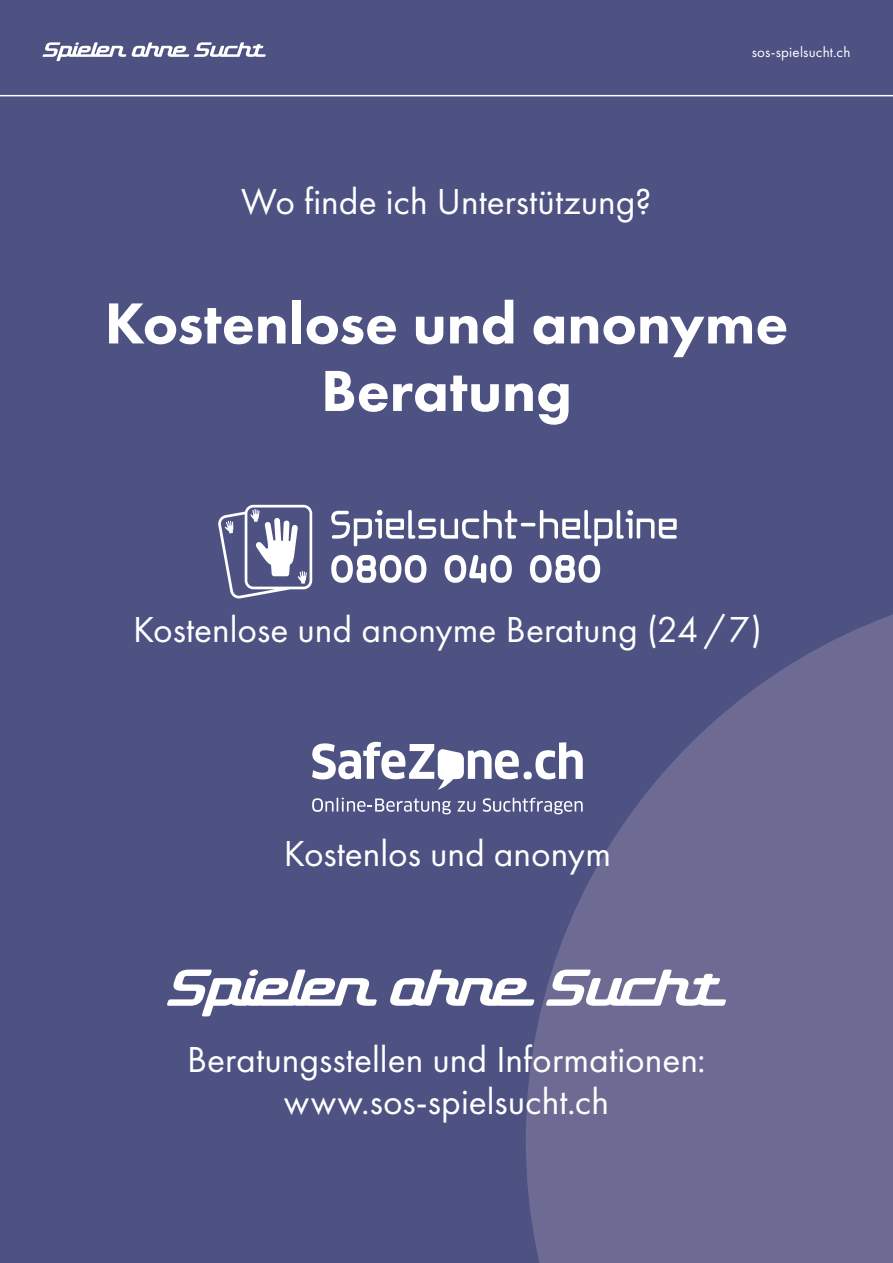
<style>
.page{position:relative;width:893px;height:1263px;background:#4d5283}
.page>*{position:absolute;margin:0;border:0;box-sizing:border-box;transform-origin:0 0}
.t1{font:800 60px/67.5px "Futura PT";color:#fff;text-align:center}
.t2{font:37.5px/42px "Futura PT";color:#fff;text-align:center}
.t3{font:15px "Futura PT";letter-spacing:.01em;color:#fff}
</style>
<div class="page">
<svg style="left:526px;top:615px;width:367px;height:648px;fill:#6d6b94"></svg>
<svg style="left:42px;top:42px;width:224px;height:19px"></svg>
<hr style="left:0;top:95px;width:893px;height:1px;background:#fff">
<svg style="left:167px;top:969px;width:210px;height:47px"></svg>
<svg style="left:390px;top:969px;width:145px;height:37px"></svg>
<svg style="left:546px;top:969px;width:180px;height:37px;background:#aeadc3"></svg>
<svg style="left:312px;top:798px;width:139px;height:16px"></svg>
<svg style="left:458px;top:801px;width:17px;height:11px"></svg>
<svg style="left:483px;top:798px;width:100px;height:16px"></svg>
<div style="left:524px;top:771px;width:8px;height:8px;background:#fff;border-radius:50%"></div>
<svg style="left:535px;top:742px;width:48px;height:37px"></svg>
<svg style="left:312px;top:742px;width:207px;height:48px"></svg>
<svg style="left:218px;top:505px;width:94px;height:94px"></svg>
<svg style="left:331px;top:510px;width:186px;height:36px"></svg>
<hr style="left:521px;top:523px;width:14px;height:3px;background:#fff;border-radius:2px">
<svg style="left:540px;top:510px;width:137px;height:36px"></svg>
<svg style="left:331px;top:555px;width:95px;height:28px"></svg>
<svg style="left:445px;top:555px;width:67px;height:28px"></svg>
<svg style="left:530px;top:555px;width:70px;height:28px"></svg>
<p class="t2" style="left:241px;top:180px;width:412px">Wo finde ich Unterstützung?</p>
<p class="t3" style="left:752px;top:44px;width:100px">sos-spielsucht.ch</p>
<h1 class="t1" style="left:105px;top:289px;width:685px">Kostenlose und anonyme<br>Beratung</h1>
<p class="t2" style="left:133px;top:608px;width:630px">Kostenlose und anonyme Beratung (24/7)</p>
<p class="t2" style="left:284px;top:832px;width:329px">Kostenlos und anonym</p>
<p class="t2" style="left:187px;top:1038px;width:520px">Beratungsstellen und Informationen: www.sos-spielsucht.ch</p>
</div>
